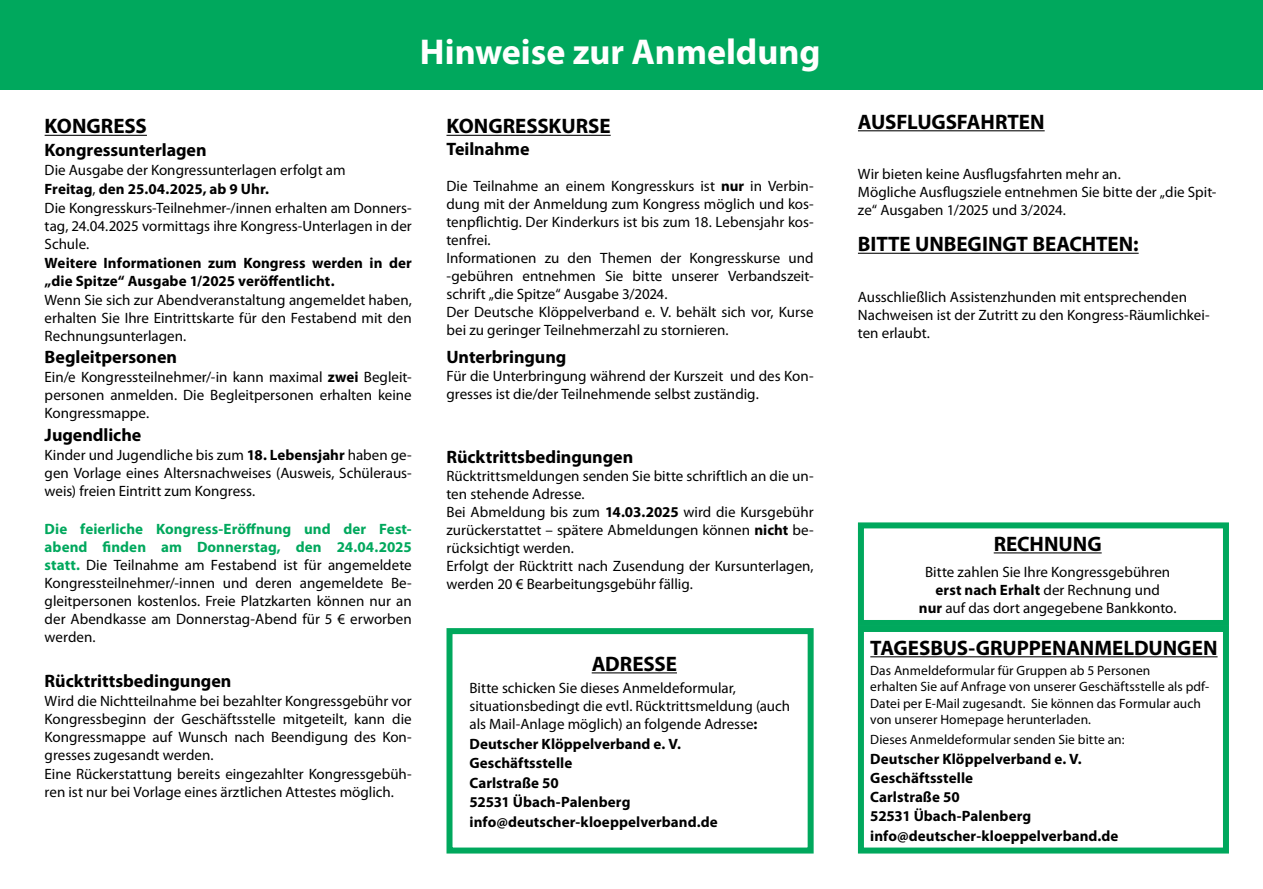
<style>
.page{position:relative;width:1263px;height:889px;background:#fff}
.page>*{position:absolute;margin:0;border:0;box-sizing:border-box;transform-origin:0 0}
.t1{font:700 36px "Myriad Pro";color:#fff}
.t2{font:700 21px "Myriad Pro";letter-spacing:-.005em;color:#000}
.t3{font:700 18px "Myriad Pro";letter-spacing:-.005em;color:#000}
.t4{font:15px/18px "Myriad Pro";color:#000}
.t5{font:700 15px/19.2px "Myriad Pro";letter-spacing:.005em;color:#000}
.t6{font:13.5px/16.2px "Myriad Pro";letter-spacing:.005em;color:#000}
.s1{font-weight:700}
.s2{font-weight:700;color:#00a85d}
</style>
<div class="page">
<div style="left:0;top:0;width:1263px;height:89px;background:#00a85d"></div>
<hr style="left:45px;top:135px;width:102px;height:1px;background:#000">
<hr style="left:446px;top:135px;width:165px;height:1px;background:#000">
<hr style="left:858px;top:130px;width:187px;height:1px;background:#000">
<hr style="left:858px;top:253px;width:281px;height:1px;background:#000">
<hr style="left:870px;top:656px;width:347px;height:1px;background:#000">
<div style="left:858px;top:626px;width:371px;height:227px;border:6px solid #00a85d"></div>
<hr style="left:592px;top:672px;width:85px;height:1px;background:#000">
<div style="left:446px;top:628px;width:368px;height:225px;border:6px solid #00a85d"></div>
<hr style="left:994px;top:552px;width:108px;height:1px;background:#000">
<div style="left:858px;top:522px;width:371px;height:104px;border:6px solid #00a85d"></div>
<h1 class="t1" style="left:420px;top:28px;width:402px">Hinweise zur Anmeldung</h1>
<h2 class="t2" style="left:45px;top:112px;width:26px">Kongress</h2>
<p class="t3" style="left:45px;top:138px;width:163px">Kongressunterlagen</p>
<p class="t4" style="left:45px;top:160px;width:369px;line-height:18.5px">Die Ausgabe der Kongressunterlagen erfolgt am<br><span class="s1">Freitag</span>, <span class="s1">den 25.04.2025, ab 9 Uhr.<br></span>Die Kongresskurs-Teilnehmer-/innen erhalten am Donners&shy;tag, 24.04.2025 vormittags ihre Kongress-Unterlagen in der Schule.</p>
<p class="t5" style="left:45px;top:253px;width:369px;line-height:18px">Weitere Informationen zum Kongress werden in der „die Spitze“ Ausgabe 1/2025 veröffentlicht.</p>
<p class="t4" style="left:45px;top:290px;width:369px;text-align:justify">Wenn Sie sich zur Abendveranstaltung angemeldet haben, erhalten Sie Ihre Eintrittskarte für den Festabend mit den Rechnungsunterlagen.</p>
<p class="t3" style="left:45px;top:345px;width:134px">Begleitpersonen</p>
<p class="t4" style="left:45px;top:368px;width:369px;text-align:justify">Ein/e Kongressteilnehmer/-in kann maximal <span class="s1">zwei</span> Begleit&shy;personen anmelden. Die Begleitpersonen erhalten keine Kongressmappe.</p>
<p class="t3" style="left:45px;top:423px;width:98px">Jugendliche</p>
<p class="t4" style="left:45px;top:445px;width:369px;text-align:justify">Kinder und Jugendliche bis zum <span class="s1">18. Lebensjahr</span> haben ge&shy;gen Vorlage eines Altersnachweises (Ausweis, Schüleraus&shy;weis) freien Eintritt zum Kongress.</p>
<p class="t4" style="left:45px;top:519px;width:369px;text-align:justify"><span class="s2">Die feierliche Kongress-Eröffnung und der Fest&shy;abend finden am Donnerstag, den 24.04.2025 statt.</span> Die Teilnahme am Festabend ist für angemeldete Kongressteilnehmer/-innen und deren angemeldete Be&shy;gleitpersonen kostenlos. Freie Platzkarten können nur an der Abendkasse am Donnerstag-Abend für 5 € erworben werden.</p>
<p class="t3" style="left:45px;top:669px;width:188px">Rücktrittsbedingungen</p>
<p class="t4" style="left:45px;top:691px;width:369px">Wird die Nichtteilnahme bei bezahlter Kongressgebühr vor Kongressbeginn der Geschäftsstelle mitgeteilt, kann die Kongressmappe auf Wunsch nach Beendigung des Kon&shy;gresses zugesandt werden.<br>Eine Rückerstattung bereits eingezahlter Kongressgebüh&shy;ren ist nur bei Vorlage eines ärztlichen Attestes möglich.</p>
<h2 class="t2" style="left:446px;top:112px;width:26px">Kongresskurse</h2>
<p class="t3" style="left:446px;top:137px;width:85px">Teilnahme</p>
<p class="t4" style="left:446px;top:176px;width:369px">Die Teilnahme an einem Kongresskurs ist <span class="s1">nur</span> in Verbin&shy;dung mit der Anmeldung zum Kongress möglich und kos&shy;tenpflichtig. Der Kinderkurs ist bis zum 18. Lebensjahr kos&shy;tenfrei.<br>Informationen zu den Themen der Kongresskurse und -gebühren entnehmen Sie bitte unserer Verbandszeit&shy;schrift „die Spitze“ Ausgabe 3/2024.<br>Der Deutsche Klöppelverband e. V. behält sich vor, Kurse bei zu geringer Teilnehmerzahl zu stornieren.</p>
<p class="t3" style="left:446px;top:345px;width:121px">Unterbringung</p>
<p class="t4" style="left:446px;top:366px;width:369px">Für die Unterbringung während der Kurszeit und des Kon&shy;gresses ist die/der Teilnehmende selbst zuständig.</p>
<p class="t3" style="left:446px;top:445px;width:188px">Rücktrittsbedingungen</p>
<p class="t4" style="left:446px;top:466px;width:369px">Rücktrittsmeldungen senden Sie bitte schriftlich an die un&shy;ten stehende Adresse.<br>Bei Abmeldung bis zum <span class="s1">14.03.2025</span> wird die Kursgebühr zurückerstattet – spätere Abmeldungen können <span class="s1">nicht</span> be&shy;rücksichtigt werden.<br>Erfolgt der Rücktritt nach Zusendung der Kursunterlagen, werden 20 € Bearbeitungsgebühr fällig.</p>
<h2 class="t2" style="left:592px;top:650px;width:27px">Adresse</h2>
<p class="t4" style="left:469px;top:679px;width:322px">Bitte schicken Sie dieses Anmeldeformular, situationsbedingt die evtl. Rücktrittsmeldung (auch als Mail-Anlage möglich) an folgende Adresse<span class="s1">:</span></p>
<p class="t5" style="left:469px;top:733px;width:250px">Deutscher Klöppelverband e. V.<br>Geschäftsstelle<br>Carlstraße 50<br>52531 Übach-Palenberg info@deutscher-kloeppelverband.de</p>
<h2 class="t2" style="left:858px;top:108px;width:27px">Ausflugsfahrten</h2>
<p class="t4" style="left:858px;top:165px;width:360px">Wir bieten keine Ausflugsfahrten mehr an.<br>Mögliche Ausflugsziele entnehmen Sie bitte der „die Spit&shy;ze“ Ausgaben 1/2025 und 3/2024.</p>
<h2 class="t2" style="left:858px;top:230px;width:24px">Bitte</h2>
<h2 class="t2" style="left:915px;top:230px;width:14px">unbegingt</h2>
<h2 class="t2" style="left:1032px;top:230px;width:14px">beachten</h2>
<h2 class="t2" style="left:1133px;top:230px;width:7px">:</h2>
<p class="t4" style="left:858px;top:287px;width:353px">Ausschließlich Assistenzhunden mit entsprechenden<br>Nachweisen ist der Zutritt zu den Kongress-Räumlichkei&shy;ten erlaubt.</p>
<h2 class="t2" style="left:994px;top:530px;width:27px">Rechnung</h2>
<p class="t4" style="left:919px;top:563px;width:259px;text-align:center">Bitte zahlen Sie Ihre Kongressgebühren <span class="s1">erst nach Erhalt</span> der Rechnung und<br><span class="s1">nur</span> auf das dort angegebene Bankkonto.</p>
<h2 class="t2" style="left:870px;top:634px;width:349px">TAGESBUS-GRUPPENANMELDUNGEN</h2>
<p class="t6" style="left:870px;top:662px;width:340px">Das Anmeldeformular für Gruppen ab 5 Personen<br>erhalten Sie auf Anfrage von unserer Geschäftsstelle als pdf-Datei per E-Mail zugesandt. Sie können das Formular auch von unserer Homepage herunterladen.</p>
<p class="t6" style="left:870px;top:731px;width:256px">Dieses Anmeldeformular senden Sie bitte an:</p>
<p class="t5" style="left:870px;top:748px;width:250px">Deutscher Klöppelverband e. V.<br>Geschäftsstelle<br>Carlstraße 50<br>52531 Übach-Palenberg info@deutscher-kloeppelverband.de</p>
</div>
